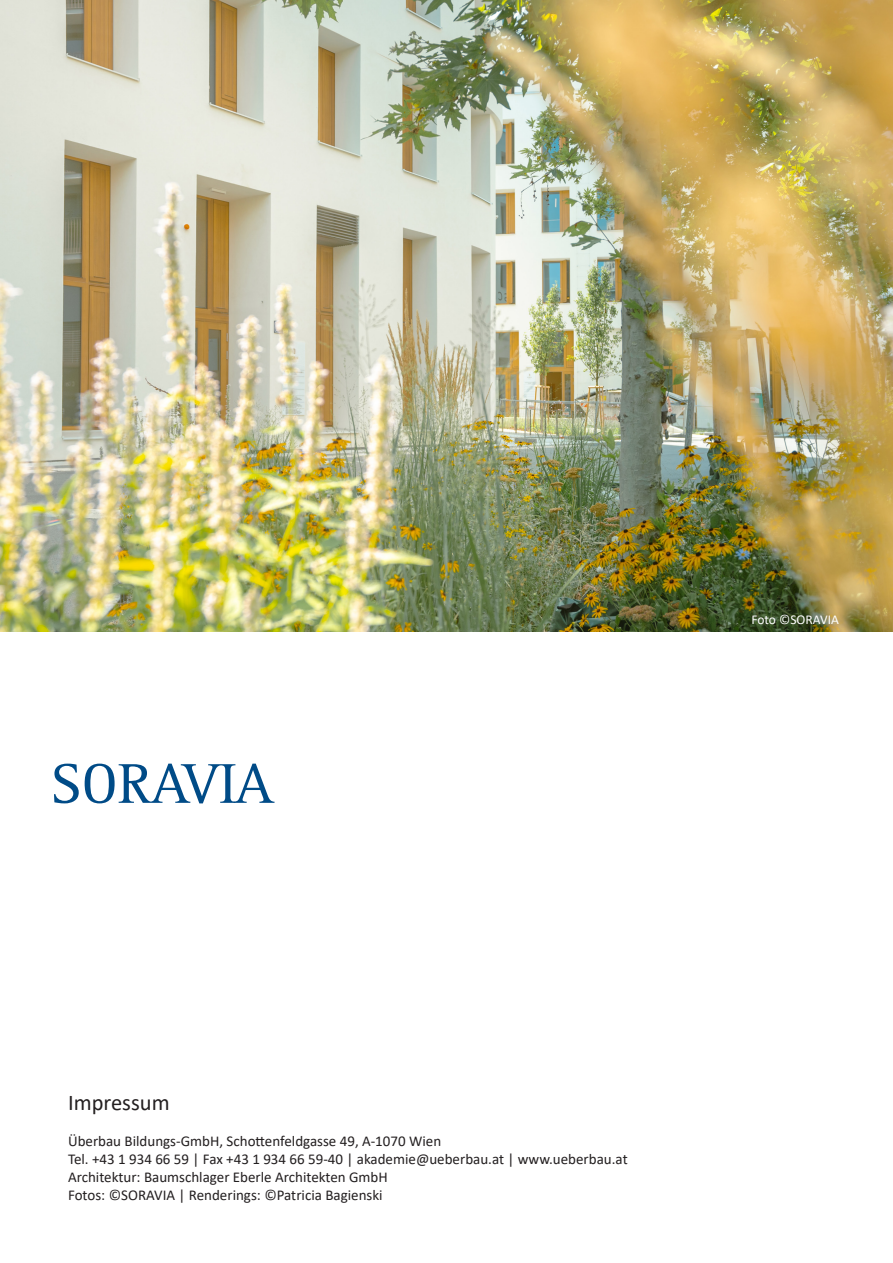
<style>
.page{position:relative;width:893px;height:1263px;background:#fff}
.page>*{position:absolute;margin:0;border:0;box-sizing:border-box;transform-origin:0 0}
.t1{font:22.5px "Calibri";color:#231f20}
.t2{font:15px "Calibri";color:#231f20}
.t3{font:13.5px "Calibri";color:#fff}
</style>
<div class="page">
<img style="left:1px;top:0;width:892px;height:631px">
<svg style="left:54px;top:764px;width:25px;height:39px"></svg>
<svg style="left:85px;top:764px;width:189px;height:39px"></svg>
<p class="t3" style="left:751px;top:610px;width:89px">Foto ©SORAVIA</p>
<p class="t1" style="left:68px;top:1087px;width:103px">Impressum</p>
<p class="t2" style="left:68px;top:1130px;width:375px">Überbau Bildungs-GmbH, Schottenfeldgasse 49, A-1070 Wien</p>
<p class="t2" style="left:68px;top:1148px;width:561px">Tel. +43 1 934 66 59 | Fax +43 1 934 66 59-40 | akademie@ueberbau.at | www.ueberbau.at</p>
<p class="t2" style="left:68px;top:1166px;width:321px">Architektur: Baumschlager Eberle Architekten GmbH</p>
<p class="t2" style="left:68px;top:1184px;width:316px">Fotos: ©SORAVIA | Renderings: ©Patricia Bagienski</p>
</div>
